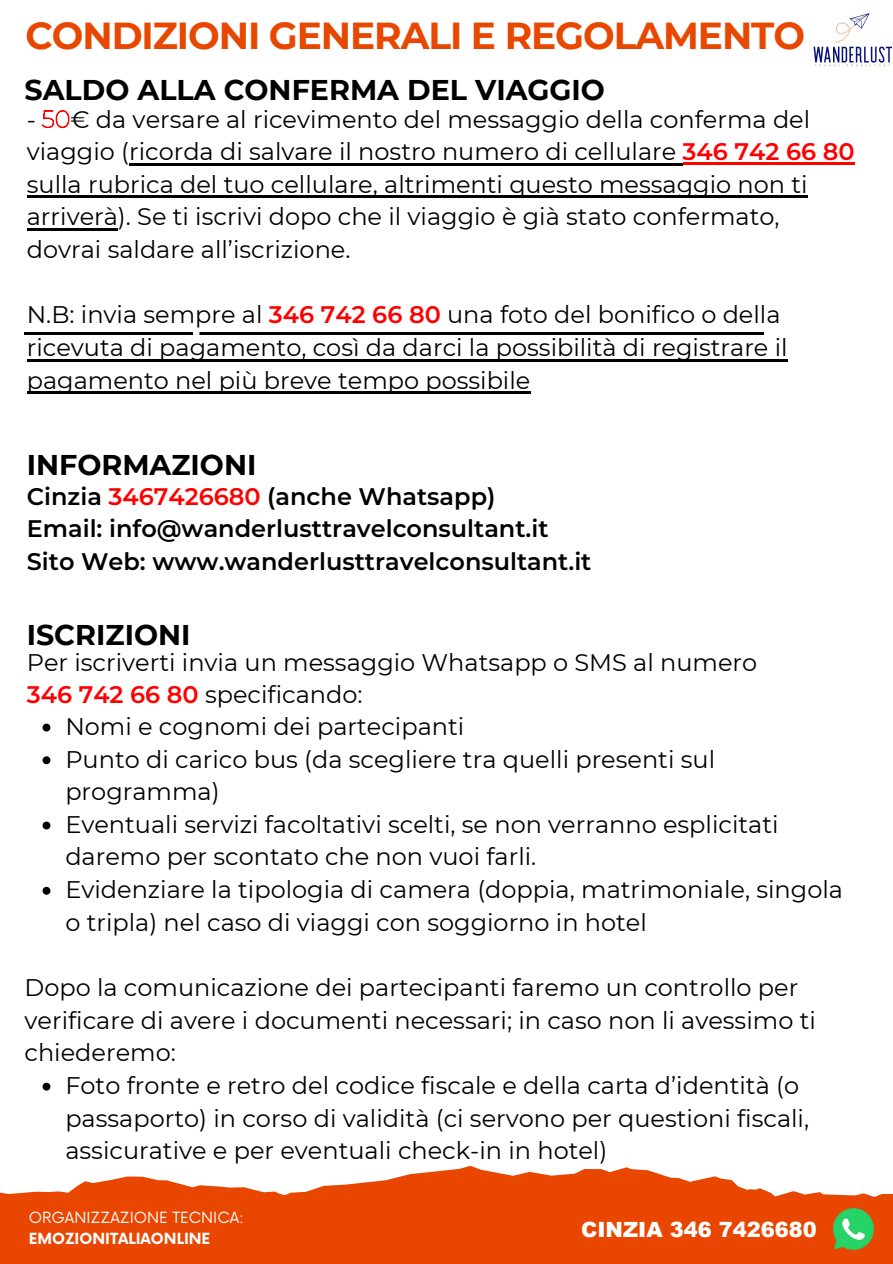
<style>
.page{position:relative;width:893px;height:1264px;background:#fff}
.page>*{position:absolute;margin:0;border:0;box-sizing:border-box;transform-origin:0 0}
.t1{font:700 37.5px "Montserrat";letter-spacing:-.03em;color:#e84700}
.t2{font:700 28.5px "Montserrat";color:#000}
.t3{font:24px/32.7px "Montserrat";color:#000}
.t4{font:600 24px/32.7px "Montserrat";color:#000}
.t5{font:900 21px "Arial";color:#fff}
.t6{font:15px "Now";color:#fff}
.t7{font:700 15px "Now";color:#fff}
.s1{font-weight:100;color:#f00}
.s2{font-weight:600;color:#f00}
.s3{color:#f00}
</style>
<div class="page">
<svg style="left:0;top:1165px;width:892px;height:98px;fill:#e84601"></svg>
<hr style="left:25px;top:332px;width:739px;height:2px;background:#000">
<svg style="left:43px;top:723px;width:7px;height:8px"></svg>
<svg style="left:43px;top:756px;width:7px;height:8px"></svg>
<svg style="left:43px;top:821px;width:7px;height:8px"></svg>
<svg style="left:43px;top:886px;width:7px;height:8px"></svg>
<svg style="left:43px;top:1082px;width:7px;height:8px"></svg>
<img style="left:832px;top:1207px;width:42px;height:42px">
<img style="left:813px;top:13px;width:79px;height:54px">
<hr style="left:129px;top:163px;width:553px;height:2px;background:#000">
<hr style="left:682px;top:162px;width:172px;height:3px;background:#f00">
<hr style="left:27px;top:196px;width:780px;height:2px;background:#000">
<hr style="left:27px;top:228px;width:91px;height:3px;background:#000">
<hr style="left:27px;top:359px;width:760px;height:2px;background:#000">
<hr style="left:27px;top:392px;width:503px;height:2px;background:#000">
<h1 class="t1" style="left:25px;top:12px;width:781px">CONDIZIONI GENERALI E REGOLAMENTO</h1>
<p class="t2" style="left:25px;top:72px;width:582px">SALDO ALLA CONFERMA DEL VIAGGIO</p>
<p class="t3" style="left:27px;top:102px;width:829px">- <span class="s1">50</span>€ da versare al ricevimento del messaggio della conferma del viaggio (ricorda di salvare il nostro numero di cellulare <span class="s2">346 742 66 80 </span>sulla rubrica del tuo cellulare, altrimenti questo messaggio non ti arriverà). Se ti iscrivi dopo che il viaggio è già stato confermato, dovrai saldare all’iscrizione.</p>
<p class="t3" style="left:27px;top:298px;width:762px">N.B: invia sempre al <span class="s2">346 742 66 80</span> una foto del bonifico o della ricevuta di pagamento, così da darci la possibilità di registrare il pagamento nel più breve tempo possibile</p>
<p class="t2" style="left:27px;top:447px;width:231px">INFORMAZIONI</p>
<p class="t4" style="left:27px;top:479px;width:566px">Cinzia <span class="s3">3467426680</span> (anche Whatsapp)<br>Email: info@wanderlusttravelconsultant.it<br>Sito Web: www.wanderlusttravelconsultant.it</p>
<p class="t2" style="left:27px;top:617px;width:165px">ISCRIZIONI</p>
<p class="t3" style="left:27px;top:645px;width:732px">Per iscriverti invia un messaggio Whatsapp o SMS al numero</p>
<p class="t3" style="left:27px;top:678px;width:337px"><span class="s2">346 742 66 80</span> specificando:</p>
<p class="t3" style="left:65px;top:710px;width:400px">Nomi e cognomi dei partecipanti</p>
<p class="t3" style="left:65px;top:742px;width:651px">Punto di carico bus (da scegliere tra quelli presenti sul</p>
<p class="t3" style="left:65px;top:775px;width:156px">programma)</p>
<p class="t3" style="left:65px;top:807px;width:714px">Eventuali servizi facoltativi scelti, se non verranno esplicitati</p>
<p class="t3" style="left:65px;top:840px;width:472px">daremo per scontato che non vuoi farli.</p>
<p class="t3" style="left:65px;top:873px;width:779px">Evidenziare la tipologia di camera (doppia, matrimoniale, singola</p>
<p class="t3" style="left:65px;top:905px;width:583px">o tripla) nel caso di viaggi con soggiorno in hotel</p>
<p class="t3" style="left:25px;top:971px;width:792px">Dopo la comunicazione dei partecipanti faremo un controllo per verificare di avere i documenti necessari; in caso non li avessimo ti chiederemo:</p>
<p class="t3" style="left:65px;top:1068px;width:745px">Foto fronte e retro del codice fiscale e della carta d’identità (o passaporto) in corso di validità (ci servono per questioni fiscali, assicurative e per eventuali check-in in hotel)</p>
<p class="t6" style="left:29px;top:1209px;width:216px">ORGANIZZAZIONE TECNICA:</p>
<p class="t7" style="left:29px;top:1229px;width:183px">EMOZIONITALIAONLINE</p>
<p class="t5" style="left:581px;top:1214px;width:237px">CINZIA 346 7426680</p>
</div>
